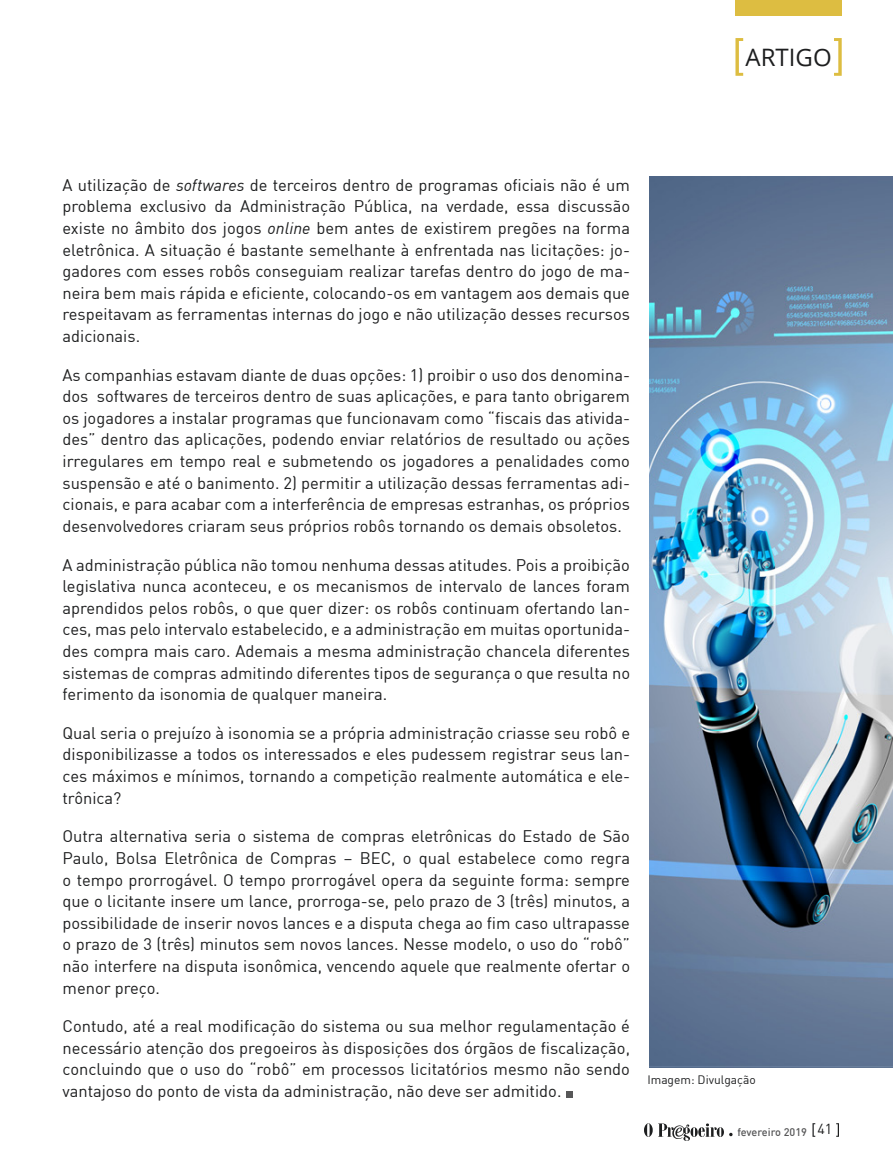
<style>
.page{position:relative;width:893px;height:1170px;background:#fff}
.page>*{position:absolute;margin:0;border:0;box-sizing:border-box;transform-origin:0 0}
.t1{font:24px "Open Sans";color:#1d1e1f}
.t2{font:16.5px/21.6px "DIN";color:#1d1e1f;text-align:justify}
.t3{font:12px "DIN";color:#1d1e1f}
.t4{font:500 10.95px "DIN";color:#575758}
.s1{font-style:italic}
</style>
<div class="page">
<svg style="left:735px;top:38px;width:8px;height:38px"></svg>
<svg style="left:834px;top:38px;width:8px;height:38px"></svg>
<div style="left:735px;top:0;width:107px;height:16px;background:#ddbd41"></div>
<svg style="left:644px;top:1123px;width:89px;height:17px"></svg>
<svg style="left:812px;top:1123px;width:3px;height:13px"></svg>
<svg style="left:836px;top:1123px;width:3px;height:13px"></svg>
<svg style="left:566px;top:1091px;width:6px;height:6px"></svg>
<img style="left:649px;top:177px;width:243px;height:889px">
<h1 class="t1" style="left:746px;top:41px;width:88px">ARTIGO</h1>
<p class="t2" style="left:63px;top:174px;width:569px">A utilização de <span class="s1">softwares</span> de terceiros dentro de programas oficiais não é um problema exclusivo da Administração Pública, na verdade, essa discussão existe no âmbito dos jogos <span class="s1">online</span> bem antes de existirem pregões na forma eletrônica. A situação é bastante semelhante à enfrentada nas licitações: jo&shy;gadores com esses robôs conseguiam realizar tarefas dentro do jogo de ma&shy;neira bem mais rápida e eficiente, colocando-os em vantagem aos demais que respeitavam as ferramentas internas do jogo e não utilização desses recursos adicionais.</p>
<p class="t2" style="left:63px;top:363px;width:569px">As companhias estavam diante de duas opções: 1) proibir o uso dos denomina&shy;dos softwares de terceiros dentro de suas aplicações, e para tanto obrigarem os jogadores a instalar programas que funcionavam como “fiscais das ativida&shy;des” dentro das aplicações, podendo enviar relatórios de resultado ou ações irregulares em tempo real e submetendo os jogadores a penalidades como suspensão e até o banimento. 2) permitir a utilização dessas ferramentas adi&shy;cionais, e para acabar com a interferência de empresas estranhas, os próprios desenvolvedores criaram seus próprios robôs tornando os demais obsoletos.</p>
<p class="t2" style="left:63px;top:553px;width:569px">A administração pública não tomou nenhuma dessas atitudes. Pois a proibição legislativa nunca aconteceu, e os mecanismos de intervalo de lances foram aprendidos pelos robôs, o que quer dizer: os robôs continuam ofertando lan&shy;ces, mas pelo intervalo estabelecido, e a administração em muitas oportunida&shy;des compra mais caro. Ademais a mesma administração chancela diferentes sistemas de compras admitindo diferentes tipos de segurança o que resulta no ferimento da isonomia de qualquer maneira.</p>
<p class="t2" style="left:63px;top:721px;width:569px">Qual seria o prejuízo à isonomia se a própria administração criasse seu robô e disponibilizasse a todos os interessados e eles pudessem registrar seus lan&shy;ces máximos e mínimos, tornando a competição realmente automática e ele&shy;trônica?</p>
<p class="t2" style="left:63px;top:825px;width:569px">Outra alternativa seria o sistema de compras eletrônicas do Estado de São Paulo, Bolsa Eletrônica de Compras – BEC, o qual estabelece como regra o tempo prorrogável. O tempo prorrogável opera da seguinte forma: sempre que o licitante insere um lance, prorroga-se, pelo prazo de 3 (três) minutos, a possibilidade de inserir novos lances e a disputa chega ao fim caso ultrapasse o prazo de 3 (três) minutos sem novos lances. Nesse modelo, o uso do “robô” não interfere na disputa isonômica, vencendo aquele que realmente ofertar o menor preço.</p>
<p class="t2" style="left:63px;top:1015px;width:569px">Contudo, até a real modificação do sistema ou sua melhor regulamentação é necessário atenção dos pregoeiros às disposições dos órgãos de fiscalização, concluindo que o uso do “robô” em processos licitatórios mesmo não sendo vantajoso do ponto de vista da administração, não deve ser admitido.</p>
<p class="t3" style="left:647px;top:1072px;width:110px">Imagem: Divulgação</p>
<p class="t4" style="left:737px;top:1125px;width:96px">fevereiro 2019 <sup>41</sup></p>
</div>
